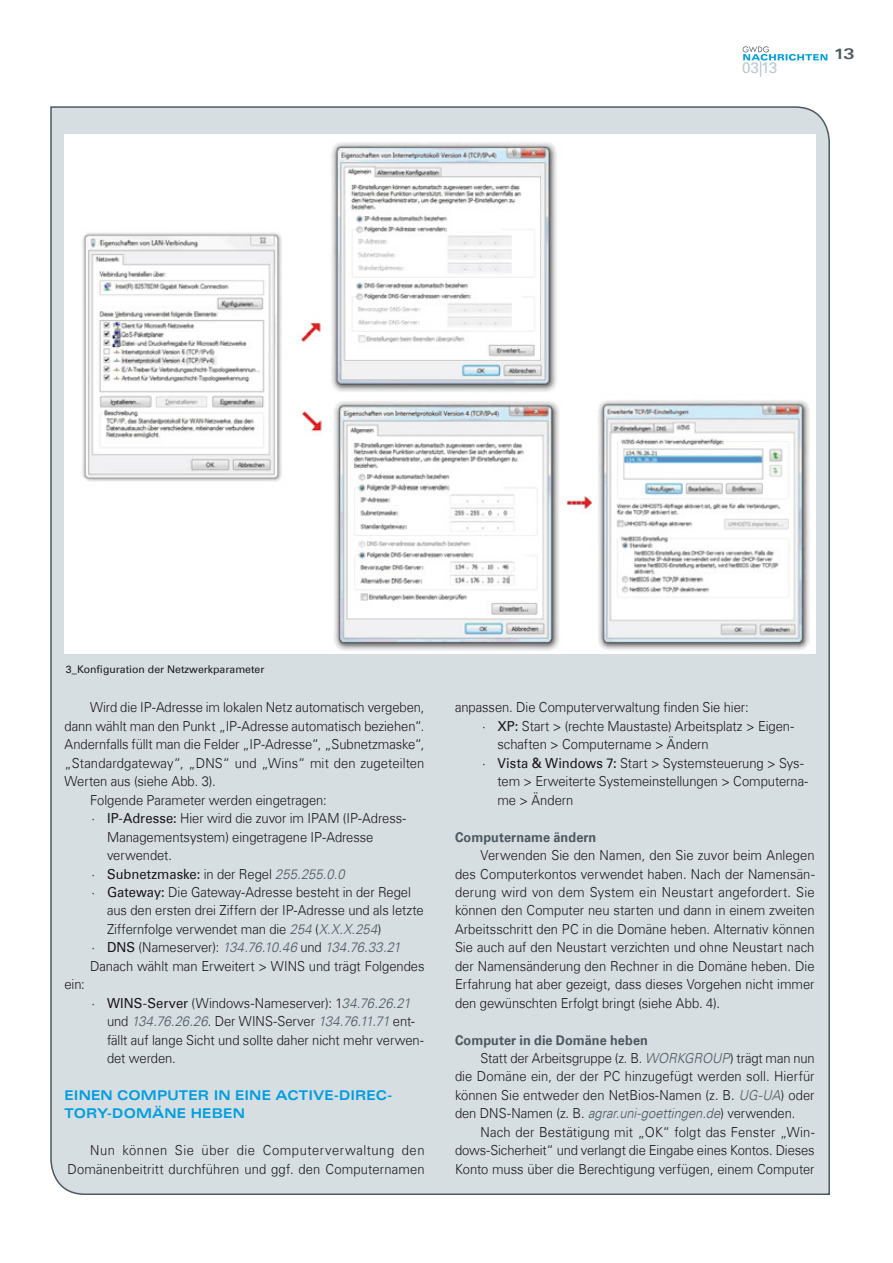
<style>
.page{position:relative;width:893px;height:1263px;background:#fff}
.page>*{position:absolute;margin:0;border:0;box-sizing:border-box;transform-origin:0 0}
.t1{font:15.3px "Univers Com 55 Roman";color:#bcc7ce}
.t2{font:15px "Univers Com 63 Bold Ext";color:#4c5860}
.t3{font:300 13.8px/18.5px "Univers Com 45";letter-spacing:-.005em;color:#1a171c;text-align:justify;scale:.94 1}
.t4{font:300 13.8px/18.5px "Univers Com 45";letter-spacing:.02em;color:#1a171c;text-align:right;scale:.94 1}
.t5{font:italic 300 13.8px "Univers Com 45";letter-spacing:-.02em;color:#4c5860;scale:.94 1}
.t6{font:13.8px "Univers Com 55 Roman";color:#1a171c;scale:.94 1}
.t7{font:13.5px/18.5px "Univers Com 63 Bold Ext";letter-spacing:.01em;color:#009ee0;scale:.94 1}
.t8{font:700 13.5px "Univers Com 65";letter-spacing:.005em;color:#4c5860;scale:.94 1}
.t9{font:10.5px "Univers Com 55 Roman";color:#1a171c}
.s1{font-family:"Univers Com 55 Roman";font-weight:400}
.s2{font-family:"Univers Com 45";font-weight:300}
.s3{font-family:"Univers Com 45";font-weight:300;font-style:italic;color:#4c5860}
.s4{font-style:italic;color:#4c5860}
.s5{font-style:normal;color:#1a171c}
.s6{font-family:"Univers Com 55 Roman";font-weight:400;font-style:normal;color:#1a171c}
</style>
<div class="page">
<div style="left:50px;top:106px;width:780px;height:1089px;background:#d7dee2"></div>
<img style="left:65px;top:135px;width:751px;height:519px">
<svg style="left:743px;top:46px;width:84px;height:15px"></svg>
<p class="t1" style="left:742px;top:58px;width:37px">03|13</p>
<p class="t2" style="left:834px;top:45px;width:22px">13</p>
<p class="t9" style="left:66px;top:663px;width:200px">3_Konfiguration der Netzwerkparameter</p>
<p class="t3" style="left:90px;top:698px;width:357px">Wird die IP-Adresse im lokalen Netz automatisch vergeben,</p>
<p class="t3" style="left:65px;top:717px;width:384px">dann wählt man den Punkt „IP-Adresse automatisch beziehen“.</p>
<p class="t3" style="left:65px;top:735px;width:384px">Andernfalls füllt man die Felder „IP-Adresse“, „Subnetzmaske“,</p>
<p class="t3" style="left:65px;top:754px;width:384px">„Standardgateway“, „DNS“ und „Wins“ mit den zugeteilten</p>
<p class="t3" style="left:65px;top:772px;width:162px">Werten aus (siehe Abb. 3).</p>
<p class="t3" style="left:90px;top:790px;width:253px">Folgende Parameter werden eingetragen:</p>
<p class="t3" style="left:92px;top:809px;width:336px">· <span class="s1">IP-Adresse:</span> Hier wird die zuvor im IPAM (IP-Adress-</p>
<p class="t3" style="left:107px;top:827px;width:285px">Managementsystem) eingetragene IP-Adresse</p>
<p class="t3" style="left:107px;top:846px;width:71px">verwendet.</p>
<p class="t6" style="left:92px;top:865px;width:271px"><span class="s2">·</span> Subnetzmaske: <span class="s2">in der Regel</span> <span class="s3">255.255.0.0</span></p>
<p class="t3" style="left:92px;top:883px;width:341px">· <span class="s1">Gateway:</span> Die Gateway-Adresse besteht in der Regel</p>
<p class="t3" style="left:107px;top:901px;width:338px">aus den ersten drei Ziffern der IP-Adresse und als letzte</p>
<p class="t3" style="left:107px;top:920px;width:293px">Ziffernfolge verwendet man die <span class="s4">254</span> (<span class="s4">X.X.X.254</span>)</p>
<p class="t5" style="left:92px;top:939px;width:330px"><span class="s5">·</span> <span class="s6">DNS</span> <span class="s5">(Nameserver):</span> 134.76.10.46 <span class="s5">und</span> 134.76.33.21</p>
<p class="t3" style="left:90px;top:957px;width:357px">Danach wählt man Erweitert &gt; WINS und trägt Folgendes</p>
<p class="t3" style="left:65px;top:975px;width:23px">ein:</p>
<p class="t3" style="left:107px;top:993px;width:338px;text-align:left;text-indent:-16px">· <span class="s1">WINS-Server</span> (Windows-Nameserver): 1<span class="s4">34.76.26.21 </span>und <span class="s4">134.76.26.26</span>. Der WINS-Server <span class="s4">134.76.11.71</span> ent&shy;fällt auf lange Sicht und sollte daher nicht mehr verwen&shy;det werden.</p>
<p class="t7" style="left:65px;top:1086px;width:350px">EI NEN COMPUTER I N EI NE ACTIVE-DI REC-<br>TORY-DOMÄNE HEBEN</p>
<p class="t4" style="left:68px;top:1141px;width:381px">Nun können Sie über die Computerverwaltung den<br>Domänenbeitritt durchführen und ggf. den Computernamen</p>
<p class="t3" style="left:455px;top:698px;width:314px">anpassen. Die Computerverwaltung finden Sie hier:</p>
<p class="t3" style="left:482px;top:717px;width:334px">· <span class="s1">XP:</span> Start &gt; (rechte Maustaste) Arbeitsplatz &gt; Eigen-</p>
<p class="t3" style="left:497px;top:735px;width:226px">schaften &gt; Computername &gt; Ändern</p>
<p class="t3" style="left:482px;top:754px;width:344px">· <span class="s1">Vista &amp; Windows 7:</span> Start &gt; Systemsteuerung &gt; Sys-</p>
<p class="t3" style="left:497px;top:772px;width:332px">tem &gt; Erweiterte Systemeinstellungen &gt; Computerna-</p>
<p class="t3" style="left:497px;top:790px;width:82px">me &gt; Ändern</p>
<p class="t8" style="left:455px;top:829px;width:152px">Computername ändern</p>
<p class="t3" style="left:455px;top:846px;width:384px;text-indent:26px">Verwenden Sie den Namen, den Sie zuvor beim Anlegen des Computerkontos verwendet haben. Nach der Namensän&shy;derung wird von dem System ein Neustart angefordert. Sie können den Computer neu starten und dann in einem zweiten Arbeitsschritt den PC in die Domäne heben. Alternativ können Sie auch auf den Neustart verzichten und ohne Neustart nach der Namensänderung den Rechner in die Domäne heben. Die Erfahrung hat aber gezeigt, dass dieses Vorgehen nicht immer den gewünschten Erfolgt bringt (siehe Abb. 4).</p>
<p class="t8" style="left:455px;top:1032px;width:207px">Computer in die Domäne heben</p>
<p class="t3" style="left:455px;top:1049px;width:384px;text-indent:26px">Statt der Arbeitsgruppe (z. B. <span class="s4">WORKGROUP</span>) trägt man nun die Domäne ein, der der PC hinzugefügt werden soll. Hierfür können Sie entweder den NetBios-Namen (z. B. <span class="s4">UG-UA</span>) oder den DNS-Namen (z. B. <span class="s4">agrar.uni-goettingen.de</span>) verwenden.</p>
<p class="t3" style="left:455px;top:1123px;width:384px;text-indent:26px">Nach der Bestätigung mit „OK“ folgt das Fenster „Win&shy;dows-Sicherheit“ und verlangt die Eingabe eines Kontos. Dieses Konto muss über die Berechtigung verfügen, einem Computer</p>
</div>
